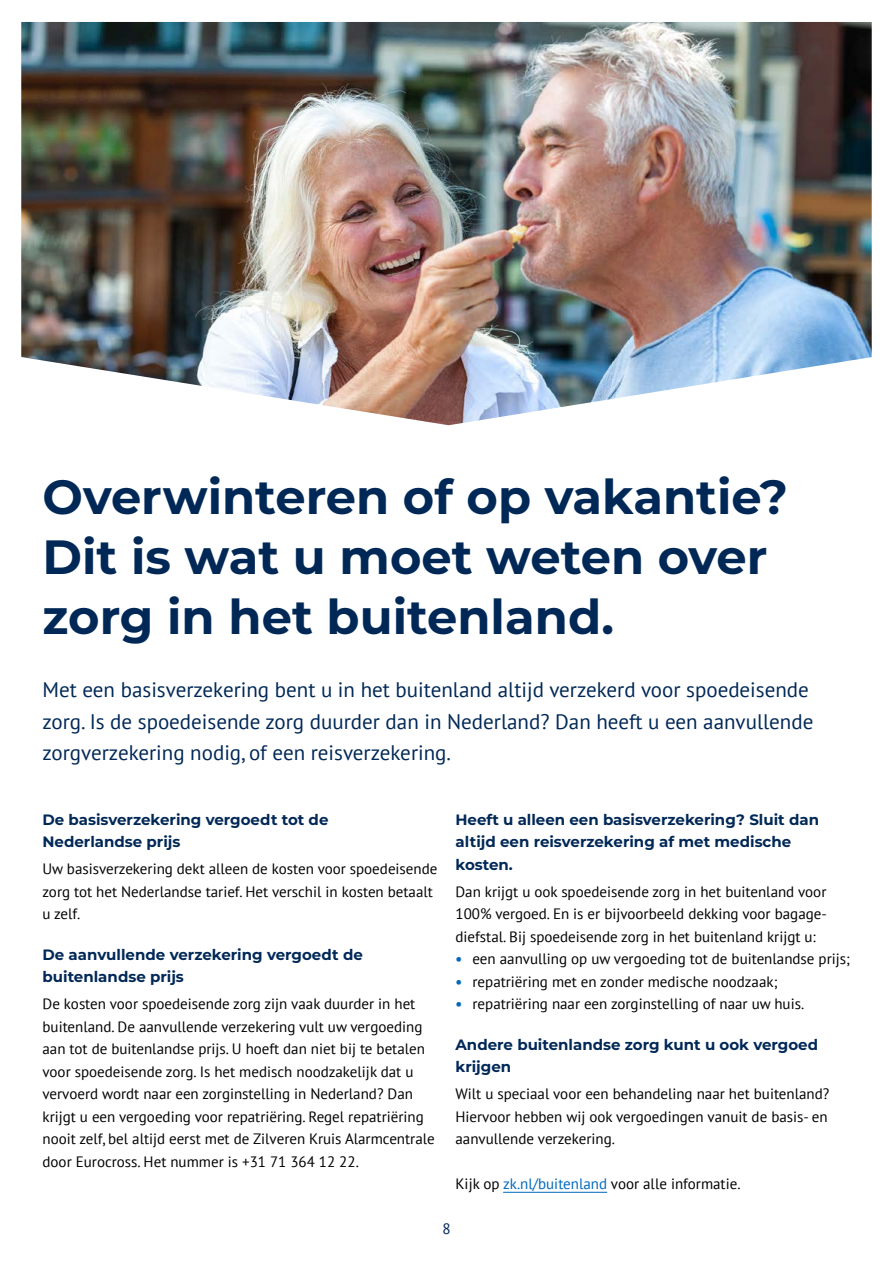
<style>
.page{position:relative;width:893px;height:1263px;background:#fff}
.page>*{position:absolute;margin:0;border:0;box-sizing:border-box;transform-origin:0 0}
.Kop_titel{font:700 48px/60px "Montserrat";color:#002857}
.Intro{font:21px/31.5px "PT Sans";color:#002857}
.Brood{font:15px/22.5px "PT Sans";color:#000}
.Alinea_kop{font:700 15px/22.5px "Montserrat";color:#002857}
.Paginanummer{font:15px "PT Sans";color:#002857}
.s1{font-weight:700;color:#0068bd}
.s2{color:#0068bd}
</style>
<div class="page">
<hr style="left:503px;top:1192px;width:104px;height:1px;background:#0068bd">
<img style="left:21px;top:22px;width:851px;height:403px">
<h2 class="Kop_titel" style="left:43px;top:465px;width:747px">Overwinteren of op vakantie?<br>Dit is wat u moet weten over zorg in het buitenland.</h2>
<p class="Intro" style="left:43px;top:674px;width:772px">Met een basisverzekering bent u in het buitenland altijd verzekerd voor spoedeisende zorg. Is de spoedeisende zorg duurder dan in Nederland? Dan heeft u een aanvullende zorgverzekering nodig, of een reisverzekering.</p>
<h3 class="Alinea_kop" style="left:43px;top:807px;width:287px">De basisverzekering vergoedt tot de<br>Nederlandse prijs</h3>
<p class="Brood" style="left:43px;top:857px;width:396px">Uw basisverzekering dekt alleen de kosten voor spoedeisende zorg tot het Nederlandse tarief. Het verschil in kosten betaalt u zelf.</p>
<h3 class="Alinea_kop" style="left:43px;top:942px;width:322px">De aanvullende verzekering vergoedt de buitenlandse prijs</h3>
<p class="Brood" style="left:43px;top:992px;width:394px">De kosten voor spoedeisende zorg zijn vaak duurder in het buitenland. De aanvullende verzekering vult uw vergoeding aan tot de buitenlandse prijs. U hoeft dan niet bij te betalen voor spoedeisende zorg. Is het medisch noodzakelijk dat u vervoerd wordt naar een zorginstelling in Nederland? Dan krijgt u een vergoeding voor repatriëring. Regel repatriëring nooit zelf, bel altijd eerst met de Zilveren Kruis Alarmcentrale door Eurocross. Het nummer is +31 71 364 12 22.</p>
<h3 class="Alinea_kop" style="left:455px;top:807px;width:365px">Heeft u alleen een basisverzekering? Sluit dan altijd een reisverzekering af met medische kosten.</h3>
<p class="Brood" style="left:455px;top:880px;width:373px;text-align:justify">Dan krijgt u ook spoedeisende zorg in het buitenland voor 100% vergoed. En is er bijvoorbeeld dekking voor bagage&shy;diefstal. Bij spoedeisende zorg in het buitenland krijgt u:</p>
<p class="Brood" style="left:455px;top:947px;width:396px"><span class="s1">•</span> een aanvulling op uw vergoeding tot de buitenlandse prijs;</p>
<p class="Brood" style="left:455px;top:970px;width:324px"><span class="s1">•</span> repatriëring met en zonder medische noodzaak;</p>
<p class="Brood" style="left:455px;top:992px;width:350px"><span class="s1">•</span> repatriëring naar een zorginstelling of naar uw huis.</p>
<h3 class="Alinea_kop" style="left:455px;top:1032px;width:364px">Andere buitenlandse zorg kunt u ook vergoed krijgen</h3>
<p class="Brood" style="left:455px;top:1082px;width:375px">Wilt u speciaal voor een behandeling naar het buitenland?<br>Hiervoor hebben wij ook vergoedingen vanuit de basis- en aanvullende verzekering.</p>
<p class="Brood" style="left:455px;top:1172px;width:287px">Kijk op <span class="s2">zk.nl/buitenland</span> voor alle informatie.</p>
<p class="Paginanummer" style="left:442px;top:1219px;width:10px">8</p>
</div>
